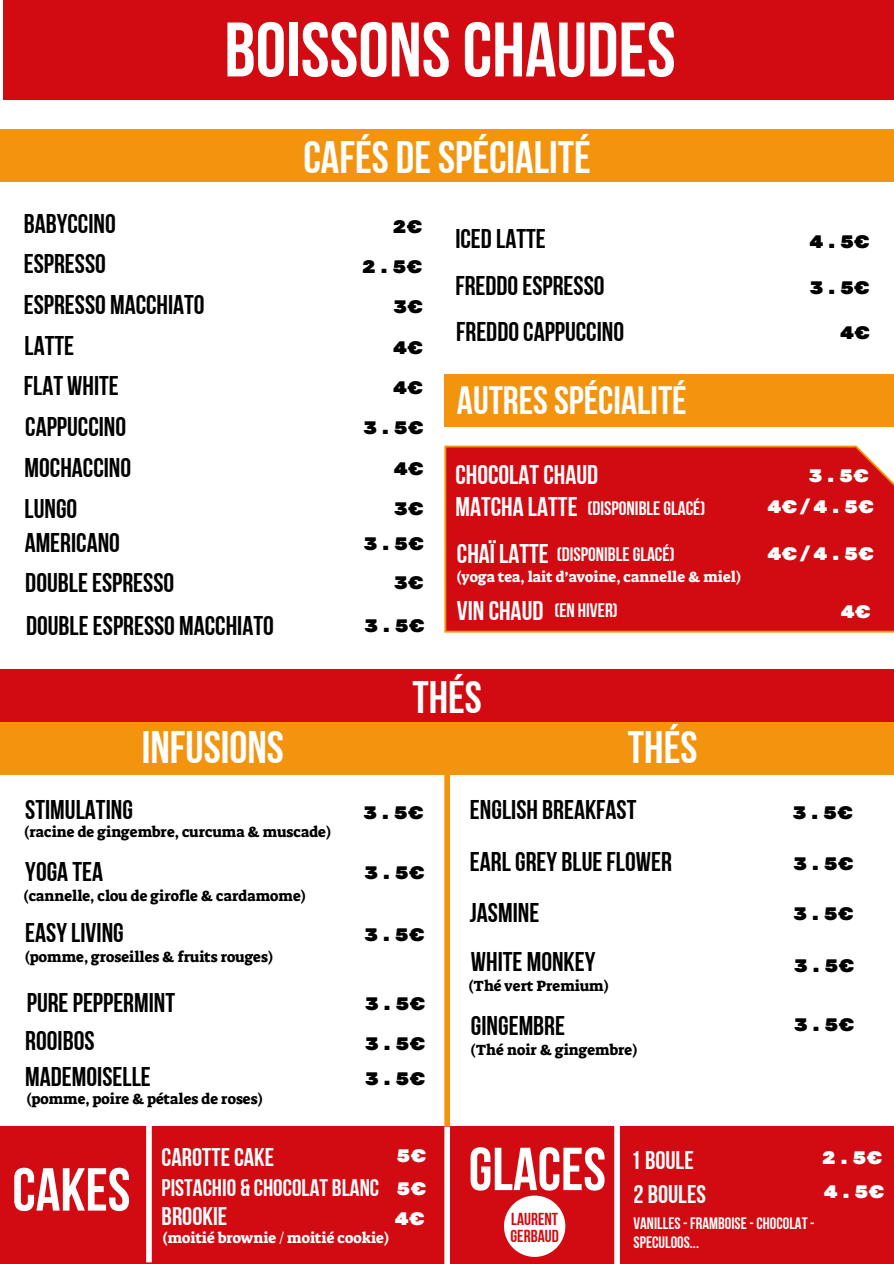
<style>
.page{position:relative;width:894px;height:1264px;background:#fff}
.page>*{position:absolute;margin:0;border:0;box-sizing:border-box;transform-origin:0 0}
.t1{font:76.95px "Bebas Neue Cyrillic";color:#fff}
.t2{font:60.6px "Bebas Neue Cyrillic";color:#fff}
.t3{font:45.45px "Bebas Neue Cyrillic";color:#fff}
.t4{font:39.45px "Bebas Neue Cyrillic";color:#fff}
.t5{font:27px "Bebas Neue Cyrillic";color:#000}
.t6{font:27px "Bebas Neue Cyrillic";color:#fff}
.t7{font:25.5px "Bebas Neue Cyrillic";color:#fff}
.t8{font:24px "Bebas Neue Cyrillic";color:#fff}
.t9{font:19.5px "Bebas Neue Cyrillic";color:#fff}
.t10{font:18px "Rubik Mono One";color:#000}
.t11{font:18px "Rubik Mono One";color:#fff}
.t12{font:17.4px/16.6px "Bebas Neue Cyrillic";color:#d20a11}
.t13{font:16.5px "Bebas Neue Cyrillic";color:#fff}
.t14{font:15px "Suez One";color:#000}
.t15{font:15px "Suez One";color:#fff}
</style>
<div class="page">
<div style="left:0;top:129px;width:893px;height:53px;background:#f3940f"></div>
<div style="left:3px;top:0;width:890px;height:99px;background:#d20a11"></div>
<div style="left:0;top:669px;width:893px;height:53px;background:#d20a11"></div>
<div style="left:0;top:721px;width:893px;height:53px;background:#f3940f"></div>
<div style="left:444px;top:762px;width:6px;height:364px;background:#f3940f"></div>
<div style="left:0;top:1126px;width:893px;height:137px;background:#d20a11"></div>
<div style="left:444px;top:445px;width:449px;height:187px;background:#d20a11"></div>
<div style="left:444px;top:374px;width:449px;height:53px;background:#f3940f"></div>
<div style="left:444px;top:1126px;width:6px;height:137px;background:#fff"></div>
<svg style="left:504px;top:1195px;width:61px;height:61px"></svg>
<div style="left:146px;top:1121px;width:6px;height:141px;background:#fff"></div>
<div style="left:614px;top:1125px;width:5px;height:138px;background:#fff"></div>
<p class="t1" style="left:224px;top:19px;width:452px">BOISSONSCHAUDES</p>
<p class="t3" style="left:303px;top:139px;width:289px">CAFÉS DESPÉCIALITÉ</p>
<p class="t5" style="left:24px;top:212px;width:93px">BABYCCINO</p>
<p class="t10" style="left:391px;top:216px;width:32px">2€</p>
<p class="t5" style="left:24px;top:253px;width:83px">ESPRESSO</p>
<p class="t10" style="left:361px;top:256px;width:63px">2.5€</p>
<p class="t5" style="left:24px;top:294px;width:182px">ESPRESSO MACCHIATO</p>
<p class="t10" style="left:392px;top:297px;width:32px">3€</p>
<p class="t5" style="left:25px;top:334px;width:51px">LATTE</p>
<p class="t10" style="left:392px;top:337px;width:32px">4€</p>
<p class="t5" style="left:24px;top:375px;width:96px">FLAT WHITE</p>
<p class="t10" style="left:392px;top:377px;width:32px">4€</p>
<p class="t5" style="left:25px;top:416px;width:102px">CAPPUCCINO</p>
<p class="t10" style="left:362px;top:417px;width:63px">3.5€</p>
<p class="t5" style="left:25px;top:456px;width:108px">MOCHACCINO</p>
<p class="t10" style="left:393px;top:458px;width:32px">4€</p>
<p class="t5" style="left:25px;top:497px;width:54px">LUNGO</p>
<p class="t10" style="left:393px;top:498px;width:32px">3€</p>
<p class="t5" style="left:25px;top:532px;width:97px">AMERICANO</p>
<p class="t10" style="left:362px;top:532px;width:63px">3.5€</p>
<p class="t5" style="left:25px;top:572px;width:150px">DOUBLEESPRESSO</p>
<p class="t10" style="left:393px;top:572px;width:32px">3€</p>
<p class="t5" style="left:26px;top:615px;width:249px">DOUBLEESPRESSO MACCHIATO</p>
<p class="t10" style="left:363px;top:615px;width:63px">3.5€</p>
<p class="t5" style="left:455px;top:228px;width:92px">ICED LATTE</p>
<p class="t10" style="left:808px;top:232px;width:63px">4.5€</p>
<p class="t5" style="left:455px;top:274px;width:151px">FREDDOESPRESSO</p>
<p class="t10" style="left:808px;top:277px;width:63px">3.5€</p>
<p class="t5" style="left:456px;top:321px;width:169px">FREDDOCAPPUCCINO</p>
<p class="t10" style="left:839px;top:323px;width:32px">4€</p>
<p class="t4" style="left:457px;top:384px;width:231px">AUTRESSPÉCIALITÉ</p>
<p class="t6" style="left:455px;top:463px;width:144px">CHOCOLATCHAUD</p>
<p class="t11" style="left:807px;top:465px;width:63px">3.5€</p>
<p class="t9" style="left:587px;top:500px;width:119px">(DISPONIBLEGLACÉ)</p>
<p class="t9" style="left:556px;top:546px;width:119px">(DISPONIBLEGLACÉ)</p>
<p class="t6" style="left:455px;top:496px;width:124px">MATCHA LATTE</p>
<p class="t11" style="left:766px;top:496px;width:109px">4€/4.5€</p>
<p class="t6" style="left:457px;top:542px;width:93px">CHAÏLATTE</p>
<p class="t11" style="left:766px;top:543px;width:109px">4€/4.5€</p>
<p class="t15" style="left:457px;top:567px;width:285px">(yoga tea, lait d’avoine, cannelle &amp; miel)</p>
<p class="t6" style="left:457px;top:599px;width:88px">VIN CHAUD</p>
<p class="t9" style="left:554px;top:602px;width:65px">(EN HIVER)</p>
<p class="t11" style="left:839px;top:601px;width:32px">4€</p>
<p class="t3" style="left:412px;top:679px;width:71px">THÉS</p>
<p class="t3" style="left:142px;top:728px;width:143px">INFUSIONS</p>
<p class="t3" style="left:627px;top:728px;width:71px">THÉS</p>
<p class="t5" style="left:25px;top:799px;width:109px">STIMULATING</p>
<p class="t10" style="left:362px;top:801px;width:63px">3.5€</p>
<p class="t5" style="left:470px;top:799px;width:168px">ENGLISH BREAKFAST</p>
<p class="t14" style="left:25px;top:822px;width:308px">(racine de gingembre, curcuma &amp; muscade)</p>
<p class="t10" style="left:791px;top:801px;width:63px">3.5€</p>
<p class="t5" style="left:25px;top:861px;width:79px">YOGA TEA</p>
<p class="t14" style="left:24px;top:886px;width:283px">(cannelle, clou de girofle &amp; cardamome)</p>
<p class="t10" style="left:363px;top:861px;width:63px">3.5€</p>
<p class="t5" style="left:25px;top:921px;width:100px">EASYLIVING</p>
<p class="t10" style="left:363px;top:924px;width:63px">3.5€</p>
<p class="t14" style="left:25px;top:947px;width:249px">(pomme, groseilles &amp; fruits rouges)</p>
<p class="t5" style="left:27px;top:991px;width:150px">PUREPEPPERMINT</p>
<p class="t10" style="left:364px;top:993px;width:63px">3.5€</p>
<p class="t10" style="left:364px;top:1033px;width:63px">3.5€</p>
<p class="t5" style="left:25px;top:1030px;width:71px">ROOIBOS</p>
<p class="t5" style="left:25px;top:1065px;width:127px">MADEMOISELLE</p>
<p class="t10" style="left:364px;top:1068px;width:63px">3.5€</p>
<p class="t14" style="left:27px;top:1089px;width:237px">(pomme, poire &amp; pétales de roses)</p>
<p class="t2" style="left:12px;top:1165px;width:119px">CAKES</p>
<p class="t7" style="left:162px;top:1146px;width:114px">CAROTTECAKE</p>
<p class="t11" style="left:395px;top:1144px;width:32px">5€</p>
<p class="t8" style="left:162px;top:1178px;width:219px">PISTACHIO &amp; CHOCOLAT BLANC</p>
<p class="t7" style="left:162px;top:1205px;width:67px">BROOKIE</p>
<p class="t11" style="left:395px;top:1178px;width:32px">5€</p>
<p class="t11" style="left:394px;top:1208px;width:32px">4€</p>
<p class="t15" style="left:163px;top:1228px;width:227px">(moitié brownie / moitié cookie)</p>
<p class="t5" style="left:470px;top:850px;width:203px">EARLGREY BLUEFLOWER</p>
<p class="t10" style="left:792px;top:853px;width:63px">3.5€</p>
<p class="t10" style="left:792px;top:903px;width:63px">3.5€</p>
<p class="t5" style="left:470px;top:902px;width:71px">JASMINE</p>
<p class="t5" style="left:471px;top:950px;width:126px">WHITE MONKEY</p>
<p class="t14" style="left:468px;top:975px;width:141px">(Thé vert Premium)</p>
<p class="t10" style="left:793px;top:955px;width:63px">3.5€</p>
<p class="t5" style="left:471px;top:1014px;width:96px">GINGEMBRE</p>
<p class="t10" style="left:793px;top:1014px;width:63px">3.5€</p>
<p class="t14" style="left:471px;top:1039px;width:168px">(Thé noir &amp; gingembre)</p>
<p class="t2" style="left:468px;top:1144px;width:139px">GLACES</p>
<p class="t7" style="left:630px;top:1149px;width:64px">1 BOULE</p>
<p class="t11" style="left:821px;top:1147px;width:63px">2.5€</p>
<p class="t7" style="left:633px;top:1183px;width:74px">2 BOULES</p>
<p class="t11" style="left:823px;top:1180px;width:63px">4.5€</p>
<p class="t12" style="left:510px;top:1212px;width:50px">LAURENT<br>GERBAUD</p>
<p class="t13" style="left:633px;top:1216px;width:182px">VANILLES-FRAMBOISE-CHOCOLAT-</p>
<p class="t13" style="left:633px;top:1235px;width:67px">SPECULOOS...</p>
</div>
